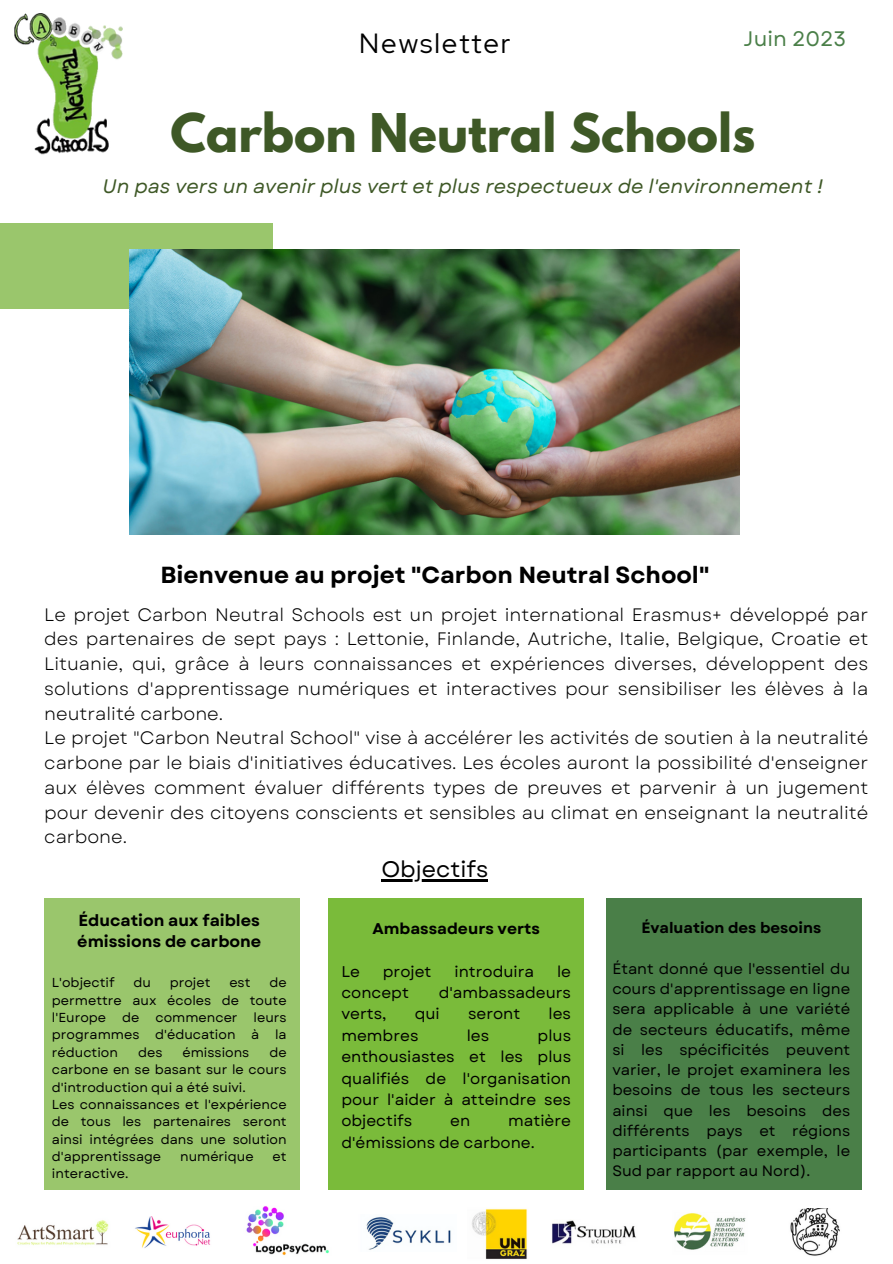
<style>
.page{position:relative;width:893px;height:1264px;background:#fff}
.page>*{position:absolute;margin:0;border:0;box-sizing:border-box;transform-origin:0 0}
.t1{font:700 47.25px "League Spartan";color:#3e5826}
.t2{font:27.6px "Red Hat Display";letter-spacing:.07em;color:#000}
.t3{font:700 23.25px "Garet";color:#000}
.t4{font:22.5px "Garet";color:#000}
.t5{font:21px "Garet";color:#4a7f48}
.t6{font:italic 19.5px "Garet";color:#3e5826}
.t7{font:18px/24.8px "Garet";color:#000;text-align:justify}
.t8{font:700 16.05px/21.8px "Garet";color:#000}
.t9{font:15.45px/21.3px "Garet";color:#000;text-align:justify}
.t10{font:700 15.45px "Garet";color:#000}
.t11{font:15px/20.2px "Garet";color:#000;text-align:justify}
.t12{font:700 15px "Garet";color:#000}
.t13{font:13.05px/17.4px "Garet";color:#000;text-align:justify}
</style>
<div class="page">
<div style="left:0;top:223px;width:272px;height:86px;background:#9ac66c"></div>
<img style="left:130px;top:249px;width:609px;height:286px">
<img style="left:14px;top:13px;width:109px;height:142px">
<div style="left:44px;top:898px;width:255px;height:291px;background:#9ac66c"></div>
<div style="left:328px;top:898px;width:256px;height:291px;background:#7abb3a"></div>
<div style="left:605px;top:898px;width:256px;height:291px;background:#4a7f48"></div>
<img style="left:17px;top:1220px;width:92px;height:26px">
<img style="left:135px;top:1216px;width:76px;height:32px">
<img style="left:246px;top:1206px;width:83px;height:50px">
<img style="left:366px;top:1217px;width:85px;height:33px">
<img style="left:472px;top:1208px;width:55px;height:51px">
<img style="left:552px;top:1220px;width:84px;height:24px">
<img style="left:674px;top:1213px;width:72px;height:37px">
<img style="left:790px;top:1208px;width:50px;height:48px">
<hr style="left:381px;top:879px;width:107px;height:2px;background:#000">
<p class="t2" style="left:359px;top:25px;width:153px">Newsletter</p>
<p class="t5" style="left:743px;top:24px;width:104px">Juin 2023</p>
<p class="t1" style="left:170px;top:110px;width:586px">Carbon Neutral Schools</p>
<p class="t6" style="left:102px;top:172px;width:722px">Un pas vers un avenir plus vert et plus respectueux de l'environnement !</p>
<p class="t3" style="left:160px;top:558px;width:550px">Bienvenue au projet "Carbon Neutral School"</p>
<p class="t7" style="left:44px;top:602px;width:825px">Le projet Carbon Neutral Schools est un projet international Erasmus+ développé par des partenaires de sept pays : Lettonie, Finlande, Autriche, Italie, Belgique, Croatie et Lituanie, qui, grâce à leurs connaissances et expériences diverses, développent des solutions d'apprentissage numériques et interactives pour sensibiliser les élèves à la neutralité carbone.</p>
<p class="t7" style="left:44px;top:725px;width:825px">Le projet "Carbon Neutral School" vise à accélérer les activités de soutien à la neutralité carbone par le biais d'initiatives éducatives. Les écoles auront la possibilité d'enseigner aux élèves comment évaluer différents types de preuves et parvenir à un jugement pour devenir des citoyens conscients et sensibles au climat en enseignant la neutralité carbone.</p>
<p class="t8" style="left:77px;top:909px;width:185px">Éducation aux faibles émissions de carbone</p>
<p class="t13" style="left:52px;top:974px;width:64px">L'objectif</p>
<p class="t13" style="left:133px;top:974px;width:19px">du</p>
<p class="t13" style="left:170px;top:974px;width:42px">projet</p>
<p class="t13" style="left:229px;top:974px;width:23px">est</p>
<p class="t13" style="left:52px;top:974px;width:236px;text-indent:217px">de permettre aux écoles de toute l'Europe de commencer leurs programmes d'éducation à la réduction</p>
<p class="t13" style="left:138px;top:1043px;width:26px">des</p>
<p class="t13" style="left:182px;top:1043px;width:68px">émissions</p>
<p class="t13" style="left:52px;top:1043px;width:236px;text-indent:217px">de carbone en se basant sur le cours d'introduction qui a été suivi.</p>
<p class="t13" style="left:52px;top:1095px;width:236px">Les connaissances et l'expérience de tous les partenaires seront ainsi intégrées dans une solution d'apprentissage</p>
<p class="t13" style="left:180px;top:1147px;width:75px">numérique</p>
<p class="t13" style="left:272px;top:1147px;width:16px">et</p>
<p class="t13" style="left:52px;top:1165px;width:78px">interactive.</p>
<p class="t4" style="left:381px;top:853px;width:108px">Objectifs</p>
<p class="t10" style="left:372px;top:917px;width:169px">Ambassadeurs verts</p>
<p class="t9" style="left:341px;top:960px;width:20px">Le</p>
<p class="t9" style="left:383px;top:960px;width:50px">projet</p>
<p class="t9" style="left:454px;top:960px;width:81px">introduira</p>
<p class="t9" style="left:557px;top:960px;width:16px">le</p>
<p class="t9" style="left:341px;top:982px;width:69px">concept</p>
<p class="t9" style="left:438px;top:982px;width:134px">d'ambassadeurs</p>
<p class="t9" style="left:341px;top:1003px;width:47px">verts,</p>
<p class="t9" style="left:414px;top:1003px;width:27px">qui</p>
<p class="t9" style="left:468px;top:1003px;width:54px">seront</p>
<p class="t9" style="left:548px;top:1003px;width:24px">les</p>
<p class="t9" style="left:341px;top:1024px;width:79px">membres</p>
<p class="t9" style="left:467px;top:1024px;width:24px">les</p>
<p class="t9" style="left:341px;top:1024px;width:231px;text-indent:196px">plus enthousiastes et les plus qualifiés de l'organisation pour l'aider à atteindre ses objectifs</p>
<p class="t9" style="left:341px;top:1110px;width:231px;text-indent:167px">matière d'émissions de carbone.</p>
<p class="t9" style="left:450px;top:1110px;width:22px">en</p>
<p class="t12" style="left:641px;top:917px;width:181px">Évaluation des besoins</p>
<p class="t11" style="left:612px;top:958px;width:239px">Étant donné que l'essentiel du cours d'apprentissage en ligne sera applicable à une variété de secteurs éducatifs, même si les spécificités peuvent varier, le projet examinera les besoins de tous les secteurs ainsi que les besoins des différents pays et régions participants (par exemple, le Sud par rapport au Nord).</p>
</div>
